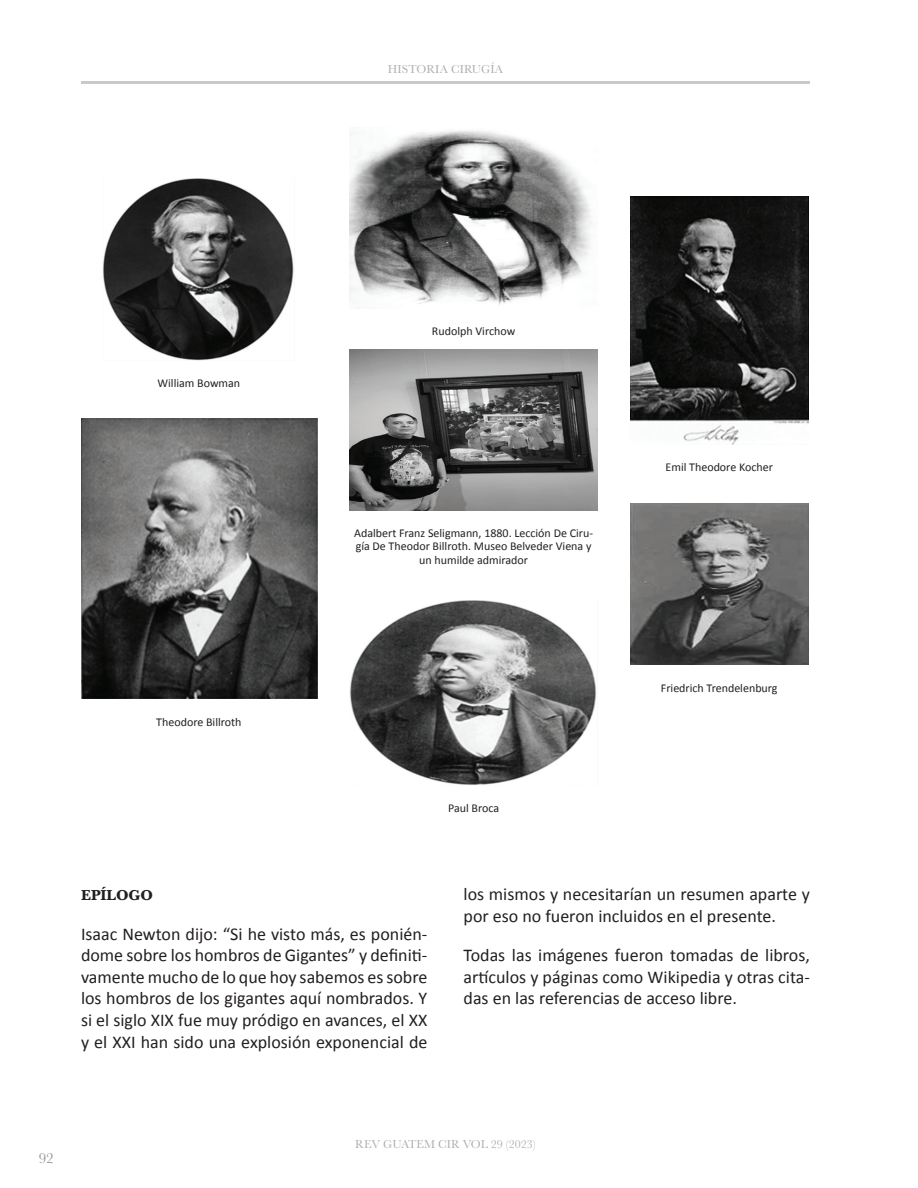
<style>
.page{position:relative;width:918px;height:1188px;background:#fff}
.page>*{position:absolute;margin:0;border:0;box-sizing:border-box;transform-origin:0 0}
.t1{font:18px/21.6px "Calibri";color:#231f20;text-align:justify}
.t2{font:700 15px "Baskerville";color:#231f20}
.t3{font:15px "Baskerville";color:#939598}
.t4{font:12px/13.5px "Calibri";color:#231f20;text-align:center}
.t5{font:12px "Baskerville";color:#afafaf}
</style>
<div class="page">
<hr style="left:81px;top:81px;width:729px;height:3px;background:#939598">
<img style="left:103px;top:179px;width:191px;height:181px">
<img style="left:349px;top:130px;width:243px;height:179px">
<img style="left:630px;top:197px;width:179px;height:247px">
<img style="left:81px;top:418px;width:236px;height:281px">
<img style="left:349px;top:349px;width:249px;height:161px">
<img style="left:630px;top:504px;width:179px;height:161px">
<img style="left:349px;top:600px;width:247px;height:185px">
<p class="t5" style="left:388px;top:62px;width:117px">HISTORIA CIRUGÍA</p>
<p class="t4" style="left:158px;top:377px;width:84px">William Bowman</p>
<p class="t4" style="left:432px;top:326px;width:85px">Rudolph Virchow</p>
<p class="t4" style="left:354px;top:527px;width:240px">Adalbert Franz Seligmann, 1880. Lección De Ciru&shy;gía De Theodor Billroth. Museo Belveder Viena y un humilde admirador</p>
<p class="t4" style="left:666px;top:461px;width:109px">Emil Theodore Kocher</p>
<p class="t4" style="left:156px;top:716px;width:87px">Theodore Billroth</p>
<p class="t4" style="left:661px;top:682px;width:118px">Friedrich Trendelenburg</p>
<p class="t4" style="left:448px;top:803px;width:53px">Paul Broca</p>
<p class="t2" style="left:81px;top:887px;width:73px">EPÍLOGO</p>
<p class="t1" style="left:81px;top:924px;width:348px">Isaac Newton dijo: “Si he visto más, es ponién&shy;dome sobre los hombros de Gigantes” y definiti&shy;vamente mucho de lo que hoy sabemos es sobre los hombros de los gigantes aquí nombrados. Y si el siglo XIX fue muy pródigo en avances, el XX y el XXI han sido una explosión exponencial de</p>
<p class="t1" style="left:464px;top:885px;width:348px">los mismos y necesitarían un resumen aparte y por eso no fueron incluidos en el presente.</p>
<p class="t1" style="left:464px;top:946px;width:348px">Todas las imágenes fueron tomadas de libros, artículos y páginas como Wikipedia y otras cita&shy;das en las referencias de acceso libre.</p>
<p class="t3" style="left:39px;top:1149px;width:16px">92</p>
<p class="t5" style="left:355px;top:1137px;width:182px">REV GUATEM CIR VOL 29 (2023)</p>
</div>
